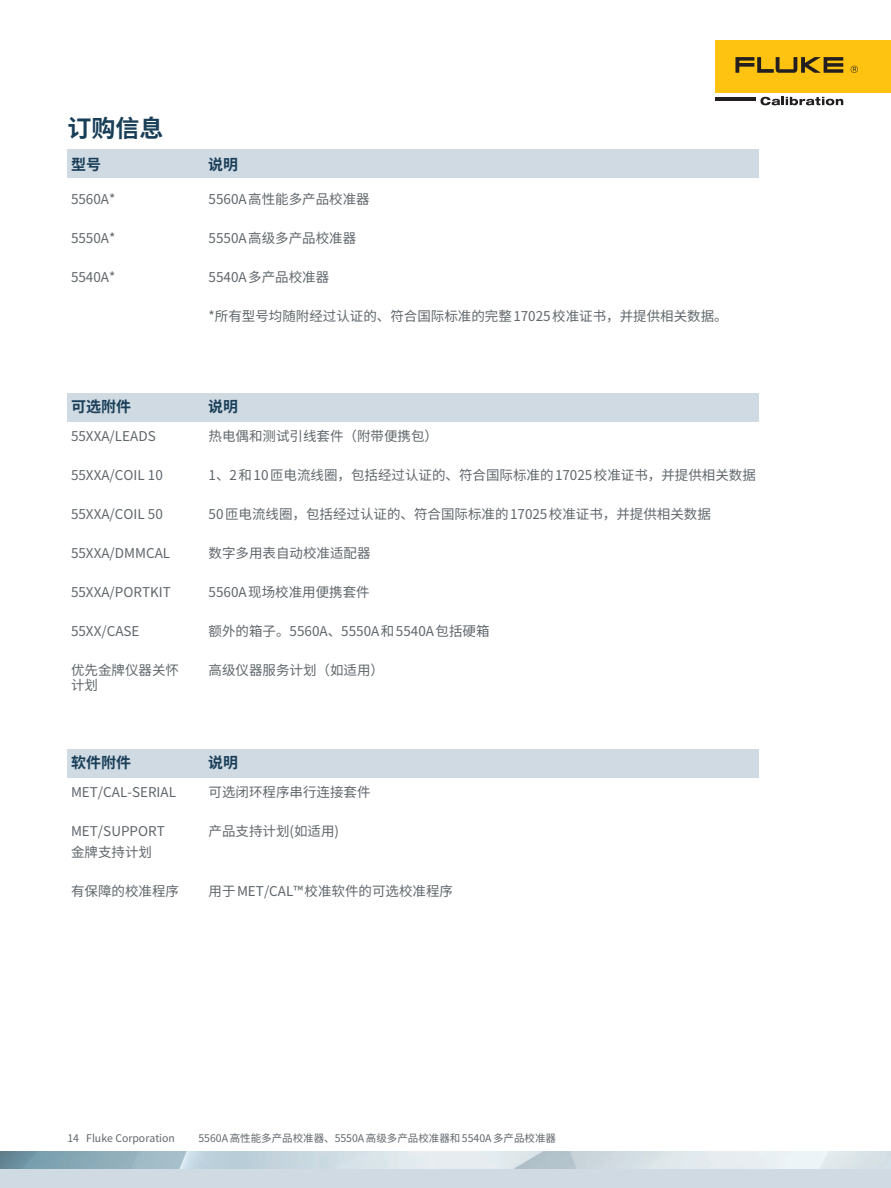
<style>
.page{position:relative;width:891px;height:1188px;background:#fff}
.page>*{position:absolute;margin:0;border:0;box-sizing:border-box;transform-origin:0 0}
.t1{font:700 24px "Source Han Sans CN";color:#193e58}
.t2{font:700 15px "Source Han Sans CN";color:#193e58}
.t3{font:13.5px/15px "Source Han Sans CN";color:#60676b}
.t4{font:10.5px "Source Han Sans CN";color:#60676b}
</style>
<div class="page">
<div style="left:190px;top:393px;width:569px;height:28px;background:#d0dae3"></div>
<div style="left:68px;top:393px;width:122px;height:28px;background:#d0dae3"></div>
<div style="left:190px;top:150px;width:569px;height:28px;background:#d0dae3"></div>
<div style="left:68px;top:150px;width:122px;height:28px;background:#d0dae3"></div>
<img style="left:0;top:1152px;width:891px;height:18px">
<div style="left:0;top:1170px;width:891px;height:18px;background:#d0dae3"></div>
<div style="left:716px;top:40px;width:175px;height:53px;background:#fec210"></div>
<svg style="left:735px;top:57px;width:108px;height:16px"></svg>
<svg style="left:851px;top:66px;width:7px;height:7px"></svg>
<hr style="left:716px;top:97px;width:40px;height:4px;background:#231f20">
<svg style="left:760px;top:97px;width:83px;height:8px"></svg>
<div style="left:190px;top:750px;width:569px;height:28px;background:#d0dae3"></div>
<div style="left:68px;top:750px;width:122px;height:28px;background:#d0dae3"></div>
<h1 class="t1" style="left:68px;top:114px;width:97px">订购信息</h1>
<p class="t2" style="left:71px;top:156px;width:31px">型号</p>
<p class="t2" style="left:208px;top:156px;width:31px">说明</p>
<p class="t3" style="left:71px;top:192px;width:46px">5560A*</p>
<p class="t3" style="left:71px;top:231px;width:46px">5550A*</p>
<p class="t3" style="left:71px;top:270px;width:46px">5540A*</p>
<p class="t3" style="left:209px;top:192px;width:163px">5560A 高性能多产品校准器</p>
<p class="t3" style="left:209px;top:231px;width:149px">5550A 高级多产品校准器</p>
<p class="t3" style="left:209px;top:270px;width:122px">5540A 多产品校准器</p>
<p class="t3" style="left:209px;top:309px;width:521px">*所有型号均随附经过认证的、符合国际标准的完整 17025 校准证书，并提供相关数据。</p>
<p class="t2" style="left:71px;top:398px;width:61px">可选附件</p>
<p class="t2" style="left:208px;top:398px;width:31px">说明</p>
<p class="t3" style="left:71px;top:429px;width:86px">55XXA/LEADS</p>
<p class="t3" style="left:71px;top:468px;width:93px">55XXA/COIL 10</p>
<p class="t3" style="left:71px;top:507px;width:93px">55XXA/COIL 50</p>
<p class="t3" style="left:71px;top:546px;width:101px">55XXA/DMMCAL</p>
<p class="t3" style="left:71px;top:585px;width:101px">55XXA/PORTKIT</p>
<p class="t3" style="left:71px;top:624px;width:70px">55XX/CASE</p>
<p class="t3" style="left:71px;top:663px;width:109px">优先金牌仪器关怀计划</p>
<p class="t3" style="left:209px;top:429px;width:231px">热电偶和测试引线套件（附带便携包）</p>
<p class="t3" style="left:209px;top:468px;width:549px">1、2 和 10 匝电流线圈，包括经过认证的、符合国际标准的 17025 校准证书，并提供相关数据</p>
<p class="t3" style="left:209px;top:507px;width:504px">50 匝电流线圈，包括经过认证的、符合国际标准的 17025 校准证书，并提供相关数据</p>
<p class="t3" style="left:209px;top:546px;width:163px">数字多用表自动校准适配器</p>
<p class="t3" style="left:209px;top:585px;width:163px">5560A 现场校准用便携套件</p>
<p class="t3" style="left:209px;top:624px;width:282px">额外的箱子。5560A、5550A 和 5540A 包括硬箱</p>
<p class="t3" style="left:209px;top:663px;width:177px">高级仪器服务计划（如适用）</p>
<p class="t2" style="left:71px;top:754px;width:61px">软件附件</p>
<p class="t2" style="left:208px;top:754px;width:31px">说明</p>
<p class="t3" style="left:209px;top:785px;width:163px">可选闭环程序串行连接套件</p>
<p class="t3" style="left:209px;top:824px;width:132px">产品支持计划(如适用)</p>
<p class="t3" style="left:71px;top:785px;width:107px">MET/CAL-SERIAL</p>
<p class="t3" style="left:71px;top:821px;width:95px;line-height:21px">MET/SUPPORT金牌支持计划</p>
<p class="t3" style="left:71px;top:884px;width:109px">有保障的校准程序</p>
<p class="t3" style="left:209px;top:884px;width:246px">用于 MET/CAL™ 校准软件的可选校准程序</p>
<p class="t4" style="left:68px;top:1132px;width:109px">14 Fluke Corporation</p>
<p class="t4" style="left:198px;top:1132px;width:359px">5560A 高性能多产品校准器、5550A 高级多产品校准器和 5540A 多产品校准器</p>
</div>
